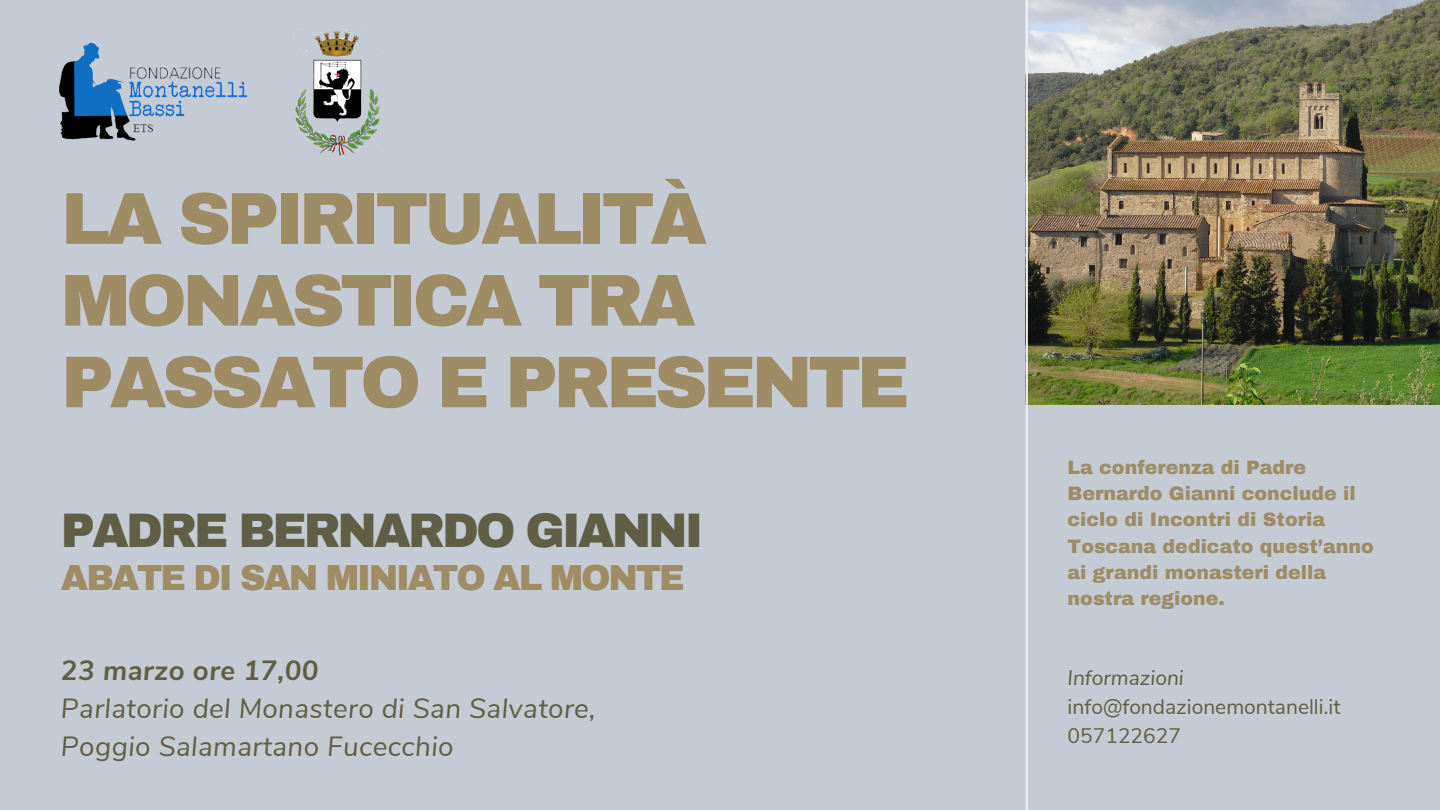
<style>
.page{position:relative;width:1440px;height:810px;background:#c5cbd4}
.page>*{position:absolute;margin:0;border:0;box-sizing:border-box;transform-origin:0 0}
.t1{font:900 73.5px/81.8px "Archivo";letter-spacing:-.06em;color:#9e8c65}
.t2{font:900 47.5px "Archivo";letter-spacing:-.06em;color:#605e44}
.t3{font:900 35.5px "Archivo";letter-spacing:-.06em;color:#9e8c65}
.t4{font:italic 27.7px/38.2px "Nunito Sans";letter-spacing:.015em;color:#605e44}
.t5{font:21px "Nunito Sans";color:#605e44}
.t6{font:italic 21px "Nunito Sans";color:#605e44}
.t7{font:900 19px/26.2px "Archivo";color:#9e8c65}
.s1{font-weight:700}
</style>
<div class="page">
<img style="left:1028px;top:0;width:412px;height:405px">
<hr style="left:1026px;top:0;width:2px;height:810px;background:#ededed">
<img style="left:59px;top:42px;width:189px;height:99px">
<img style="left:295px;top:31px;width:88px;height:125px">
<p class="t1" style="left:61px;top:178px;width:850px">LA SPIRITUALITÀ<br>MONASTICA TRA<br>PASSATO E PRESENTE</p>
<p class="t2" style="left:61px;top:505px;width:644px">PADRE BERNARDO GIANNI</p>
<p class="t3" style="left:61px;top:558px;width:625px">ABATE DI SAN MINIATO AL MONTE</p>
<h1 class="t4" style="left:61px;top:651px;width:536px"><span class="s1">23 marzo ore 17,00<br></span>Parlatorio del Monastero di San Salvatore,<br>Poggio Salamartano Fucecchio</h1>
<h2 class="t7" style="left:1068px;top:455px;width:308px">La conferenza di Padre<br>Bernardo Gianni conclude il ciclo di Incontri di Storia<br>Toscana dedicato quest’anno ai grandi monasteri della nostra regione.</h2>
<h3 class="t6" style="left:1068px;top:663px;width:118px">Informazioni</h3>
<p class="t5" style="left:1068px;top:693px;width:274px">info@fondazionemontanelli.it</p>
<p class="t5" style="left:1068px;top:722px;width:115px">057122627</p>
</div>
